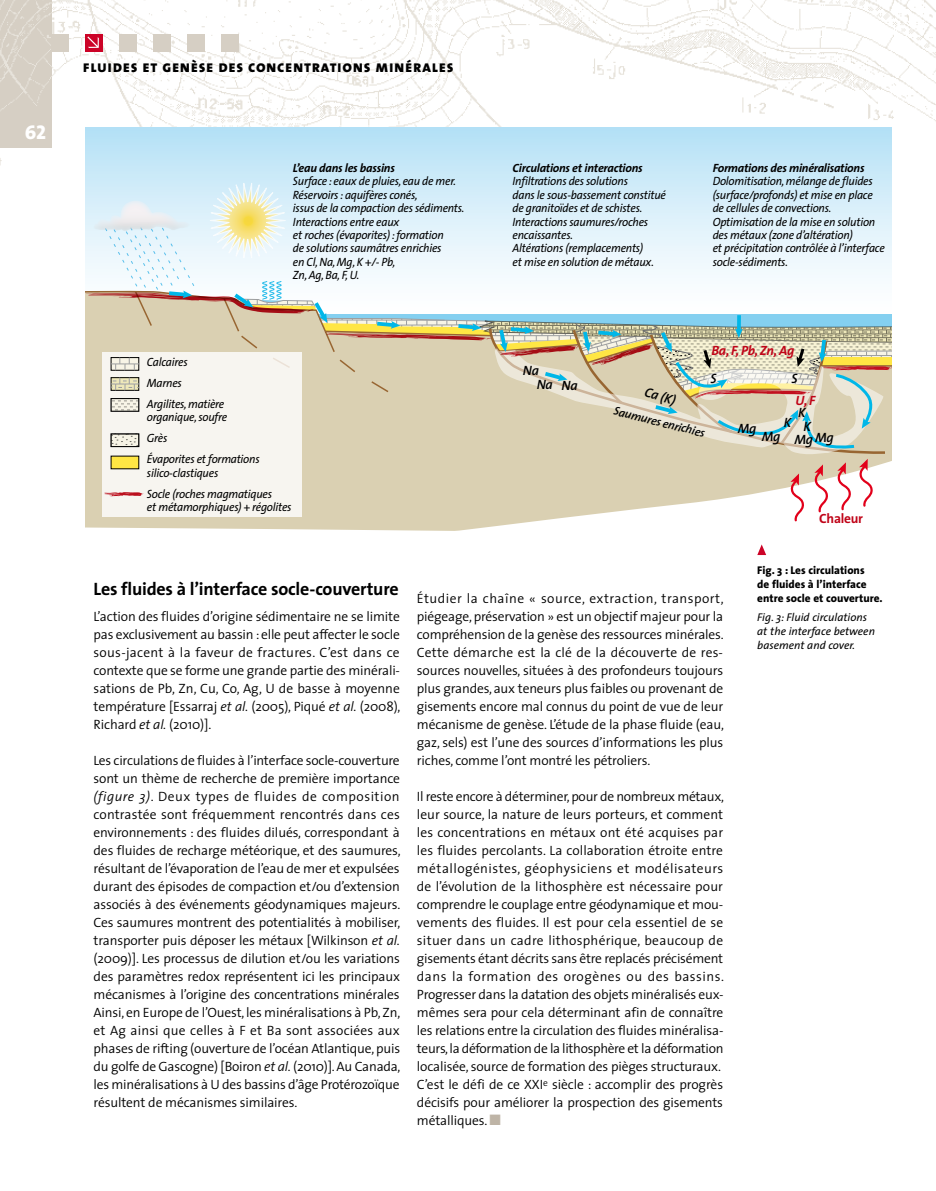
<style>
.page{position:relative;width:936px;height:1191px;background:#fff}
.page>*{position:absolute;margin:0;border:0;box-sizing:border-box;transform-origin:0 0}
.t1{font:19.95px "The Sans Extra Bold Caps";color:#fff}
.t2{font:700 18px "The Sans";letter-spacing:-.01em;color:#000}
.t3{font:16.5px "The Sans Extra Bold Caps";letter-spacing:.04em;color:#000;scale:.95 1}
.t4{font:300 13.5px/18px "The Sans";letter-spacing:-.01em;color:#000;text-align:justify}
.t5{font:italic 600 13.5px/14.2px "The Sans";letter-spacing:-.02em;color:#000}
.t6{font:italic 700 13.5px "The Sans";letter-spacing:-.02em;color:#c00418}
.t7{font:700 13.5px "The Sans";letter-spacing:-.02em;color:#c00418}
.t8{font:italic 12px/13.5px "The Sans";letter-spacing:-.02em;color:#000;scale:.95 1}
.t9{font:italic 700 12px "The Sans";letter-spacing:-.02em;color:#000}
.t10{font:italic 600 12px "The Sans";color:#000}
.t11{font:800 11.25px/14.2px "The Sans";color:#000}
.t12{font:italic 11.25px/14.2px "The Sans";color:#000}
.s1{font-style:italic}
.s2{color:#beb4a6}
</style>
<div class="page">
<img style="left:0;top:0;width:935px;height:183px">
<div style="left:119px;top:34px;width:17px;height:17px;background:#d6cfc4"></div>
<div style="left:51px;top:34px;width:17px;height:17px;background:#d6cfc4"></div>
<svg style="left:83px;top:32px;width:21px;height:21px"></svg>
<div style="left:153px;top:34px;width:17px;height:17px;background:#d6cfc4"></div>
<div style="left:187px;top:34px;width:17px;height:17px;background:#d6cfc4"></div>
<div style="left:221px;top:34px;width:17px;height:17px;background:#d6cfc4"></div>
<svg style="left:757px;top:544px;width:9px;height:11px"></svg>
<div style="left:85px;top:128px;width:806px;height:195px;background:linear-gradient(to right,#c1e6f7,#c1e6f7)"></div>
<svg style="left:336px;top:523px;width:184px;height:8px"></svg>
<svg style="left:85px;top:523px;width:251px;height:7px"></svg>
<svg style="left:85px;top:183px;width:807px;height:340px"></svg>
<h1 class="t1" style="left:25px;top:115px;width:23px">62</h1>
<p class="t3" style="left:83px;top:53px;width:391px">fluides et genèse des concentrations minérales</p>
<p class="t9" style="left:293px;top:157px;width:103px">L’eau dans les bassins</p>
<p class="t8" style="left:293px;top:174px;width:182px">Surface : eaux de pluies, eau de mer.<br>Réservoirs : aquifères conés,<br>issus de la compaction des sédiments.<br>Interactions entre eaux<br>et roches (évaporites) : formation<br>de solutions saumâtres enrichies<br>en Cl, Na, Mg, K +/- Pb,<br>Zn, Ag, Ba, F, U.</p>
<p class="t8" style="left:147px;top:351px;width:83px;line-height:21px">Calcaires<br>Marnes<br>Argilites, matière</p>
<p class="t8" style="left:147px;top:406px;width:120px;line-height:21px">organique, soufre<br>Grès<br>Évaporites et formations</p>
<p class="t8" style="left:147px;top:462px;width:133px;line-height:21px">silico-clastiques<br>Socle (roches magmatiques</p>
<p class="t8" style="left:147px;top:500px;width:154px">et métamorphiques) + régolites</p>
<p class="t9" style="left:512px;top:157px;width:132px">Circulations et interactions</p>
<p class="t8" style="left:512px;top:174px;width:163px">Infiltrations des solutions<br>dans le sous-bassement constitué de granitoïdes et de schistes.<br>Interactions saumures/roches encaissantes.<br>Altérations (remplacements)<br>et mise en solution de métaux.</p>
<p class="t9" style="left:712px;top:157px;width:153px">Formations des minéralisations</p>
<p class="t8" style="left:712px;top:174px;width:183px">Dolomitisation, mélange de fluides (surface/profonds) et mise en place de cellules de convections.<br>Optimisation de la mise en solution des métaux (zone d’altération)<br>et précipitation contrôlée à l’interface socle-sédiments.</p>
<p class="t6" style="left:711px;top:339px;width:84px">Ba, F, Pb, Zn, Ag</p>
<p class="t5" style="left:536px;top:363px;width:42px;text-indent:-14px">Na<br>Na Na</p>
<p class="t5" style="left:710px;top:371px;width:8px">S</p>
<p class="t5" style="left:791px;top:370px;width:8px">S</p>
<p class="t5" style="left:646px;top:385px;width:33px;rotate:15deg">Ca (K)</p>
<p class="t10" style="left:616px;top:401px;width:95px;rotate:14deg">Saumures enrichies</p>
<p class="t6" style="left:795px;top:389px;width:21px">U, F</p>
<p class="t5" style="left:783px;top:415px;width:9px">K</p>
<p class="t5" style="left:798px;top:405px;width:14px;line-height:13.8px;text-align:center">K<br>K</p>
<p class="t5" style="left:737px;top:421px;width:20px">Mg</p>
<p class="t5" style="left:761px;top:429px;width:73px">Mg Mg Mg</p>
<p class="t7" style="left:819px;top:507px;width:45px">Chaleur</p>
<h2 class="t2" style="left:94px;top:574px;width:306px">Les fluides à l’interface socle-couverture</h2>
<p class="t4" style="left:94px;top:607px;width:308px">L’action des fluides d’origine sédimentaire ne se limite pas exclusivement au bassin : elle peut affecter le socle sous-jacent à la faveur de fractures. C’est dans ce contexte que se forme une grande partie des minérali&shy;sations de Pb, Zn, Cu, Co, Ag, U de basse à moyenne température [Essarraj <span class="s1">et al.</span> (2005), Piqué <span class="s1">et al.</span> (2008), Richard <span class="s1">et al.</span> (2010)].</p>
<p class="t4" style="left:94px;top:751px;width:308px">Les circulations de fluides à l’interface socle-couverture sont un thème de recherche de première importance <span class="s1">(figure 3)</span>. Deux types de fluides de composition contrastée sont fréquemment rencontrés dans ces environnements : des fluides dilués, correspondant à des fluides de recharge météorique, et des saumures, résultant de l’évaporation de l’eau de mer et expulsées durant des épisodes de compaction et/ou d’extension associés à des événements géodynamiques majeurs.<br>Ces saumures montrent des potentialités à mobiliser, transporter puis déposer les métaux [Wilkinson <span class="s1">et al. </span>(2009)]. Les processus de dilution et/ou les variations des paramètres redox représentent ici les principaux mécanismes à l’origine des concentrations minérales Ainsi, en Europe de l’Ouest, les minéralisations à Pb, Zn, et Ag ainsi que celles à F et Ba sont associées aux phases de rifting (ouverture de l’océan Atlantique, puis du golfe de Gascogne) [Boiron <span class="s1">et al.</span> (2010)]. Au Canada, les minéralisations à U des bassins d’âge Protérozoïque résultent de mécanismes similaires.</p>
<p class="t4" style="left:417px;top:589px;width:308px">Étudier la chaîne « source, extraction, transport, piégeage, préservation » est un objectif majeur pour la compréhension de la genèse des ressources minérales.<br>Cette démarche est la clé de la découverte de res&shy;sources nouvelles, situées à des profondeurs toujours plus grandes, aux teneurs plus faibles ou provenant de gisements encore mal connus du point de vue de leur mécanisme de genèse. L’étude de la phase fluide (eau, gaz, sels) est l’une des sources d’informations les plus riches, comme l’ont montré les pétroliers.</p>
<p class="t4" style="left:417px;top:787px;width:308px;text-align:left">Il reste encore à déterminer, pour de nombreux métaux, leur source, la nature de leurs porteurs, et comment les concentrations en métaux ont été acquises par les fluides percolants. La collaboration étroite entre métallogénistes, géophysiciens et modélisateurs de l’évolution de la lithosphère est nécessaire pour comprendre le couplage entre géodynamique et mou&shy;vements des fluides. Il est pour cela essentiel de se situer dans un cadre lithosphérique, beaucoup de gisements étant décrits sans être replacés précisément dans la formation des orogènes ou des bassins.<br>Progresser dans la datation des objets minéralisés eux&shy;mêmes sera pour cela déterminant afin de connaître les relations entre la circulation des fluides minéralisa&shy;teurs, la déformation de la lithosphère et la déformation localisée, source de formation des pièges structuraux.<br>C’est le défi de ce XXI<sup>e</sup> siècle : accomplir des progrès décisifs pour améliorer la prospection des gisements métalliques. <span class="s2">■</span></p>
<p class="t11" style="left:757px;top:562px;width:127px">Fig. 3 : Les circulations<br>de fluides à l’interface entre socle et couverture.</p>
<p class="t12" style="left:757px;top:609px;width:119px">Fig. 3: Fluid circulations at the interface between basement and cover.</p>
</div>
